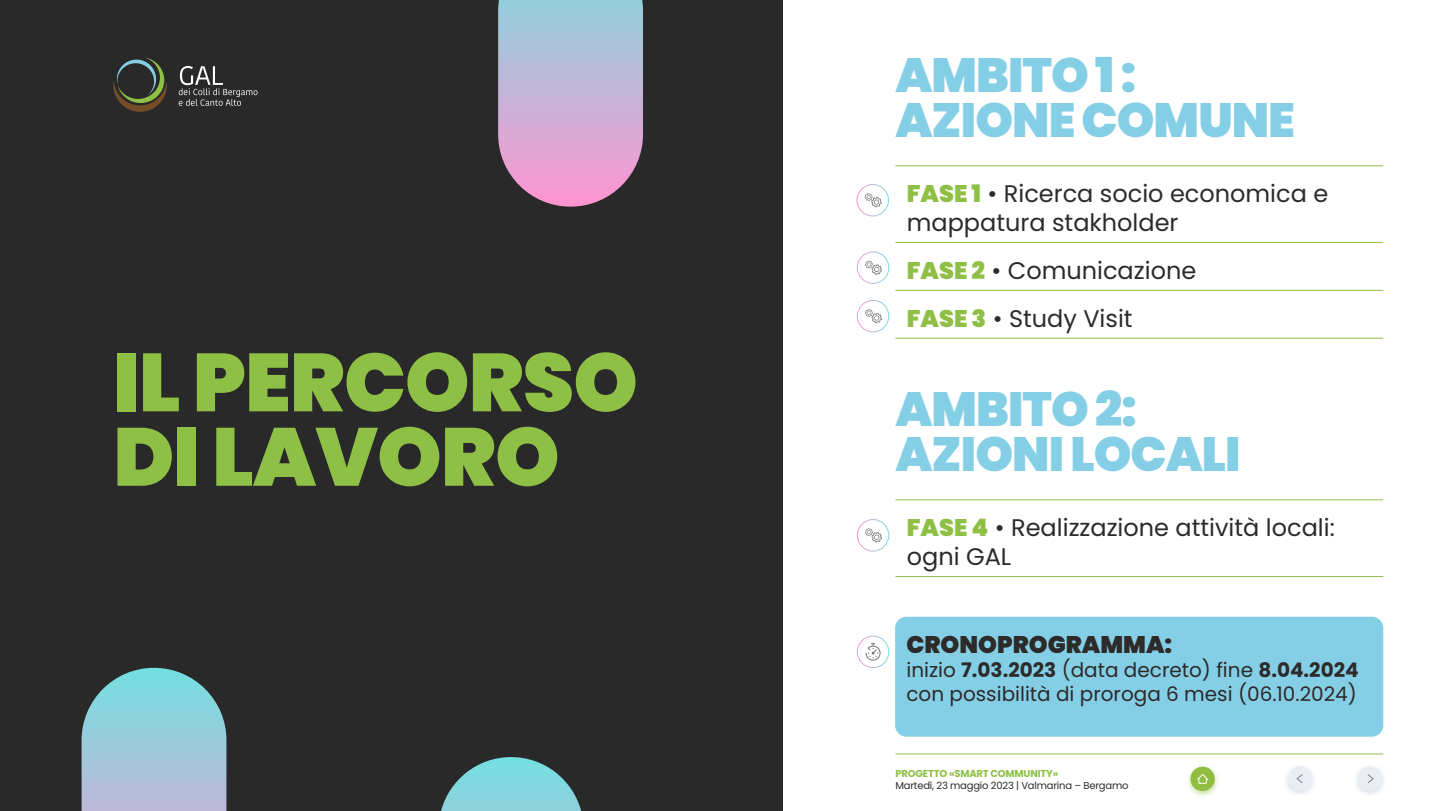
<style>
.page{position:relative;width:1440px;height:811px;background:#fff}
.page>*{position:absolute;margin:0;border:0;box-sizing:border-box;transform-origin:0 0}
.t1{font:900 82px "Poppins";letter-spacing:-.01em;color:#8fc046}
.t2{font:900 48px/45.6px "Poppins";letter-spacing:-.02em;color:#85cfe6}
.t3{font:24px/28.8px "Poppins";color:#2d2a2a}
.t4{font:900 24px "Poppins";color:#2d2a2a}
.t5{font:20px/24px "Poppins";color:#2d2a2a}
.t6{font:10px "Poppins";letter-spacing:-.02em;color:#2d2a2a}
.t7{font:700 10px "Poppins";letter-spacing:-.02em;color:#8fc046}
.s1{font-weight:900;color:#8fc046}
.s2{font-weight:700}
</style>
<div class="page">
<div style="left:0;top:0;width:782px;height:811px;background:#292929"></div>
<svg style="left:498px;top:0;width:145px;height:207px;background:#b8a8c9"></svg>
<svg style="left:82px;top:668px;width:144px;height:143px;background:#8fb8c8"></svg>
<svg style="left:441px;top:757px;width:140px;height:54px"></svg>
<svg style="left:179px;top:66px;width:79px;height:40px"></svg>
<svg style="left:113px;top:58px;width:54px;height:54px"></svg>
<hr style="left:895px;top:165px;width:488px;height:1px;background:#8fc046">
<hr style="left:895px;top:242px;width:488px;height:1px;background:#8fc046">
<hr style="left:895px;top:290px;width:488px;height:1px;background:#8fc046">
<hr style="left:895px;top:338px;width:488px;height:1px;background:#8fc046">
<hr style="left:895px;top:499px;width:488px;height:1px;background:#8fc046">
<hr style="left:895px;top:576px;width:488px;height:1px;background:#8fc046">
<div style="left:857px;top:300px;width:32px;height:32px;border:1px solid #fff;border-radius:50%"></div>
<svg style="left:865px;top:309px;width:17px;height:14px"></svg>
<div style="left:857px;top:519px;width:32px;height:32px;border:1px solid #fff;border-radius:50%"></div>
<svg style="left:865px;top:528px;width:17px;height:14px"></svg>
<div style="left:857px;top:635px;width:32px;height:33px;border:1px solid #fff;border-radius:50%"></div>
<svg style="left:866px;top:643px;width:15px;height:18px"></svg>
<div style="left:857px;top:251px;width:32px;height:33px;border:1px solid #fff;border-radius:50%"></div>
<svg style="left:865px;top:260px;width:17px;height:15px"></svg>
<div style="left:857px;top:184px;width:32px;height:32px;border:1px solid #fff;border-radius:50%"></div>
<svg style="left:865px;top:193px;width:17px;height:14px"></svg>
<div style="left:895px;top:617px;width:488px;height:119px;background:#85cfe6;border-radius:11px"></div>
<div style="left:1288px;top:766px;width:25px;height:25px;background:#eaedf3;border-radius:50%"></div>
<svg style="left:1296px;top:774px;width:7px;height:9px"></svg>
<div style="left:1358px;top:766px;width:24px;height:25px;background:#eaedf3;border-radius:50%"></div>
<svg style="left:1367px;top:774px;width:7px;height:9px"></svg>
<hr style="left:895px;top:753px;width:488px;height:1px;background:#8fc046">
<img style="left:1188px;top:767px;width:30px;height:29px">
<div style="left:1190px;top:766px;width:25px;height:25px;background:#90be43;border-radius:50%"></div>
<svg style="left:1197px;top:774px;width:12px;height:6px"></svg>
<p class="t1" style="left:113px;top:335px;width:526px">IL PERCORSO</p>
<p class="t1" style="left:113px;top:409px;width:448px">DI LAVORO</p>
<p class="t2" style="left:895px;top:52px;width:242px">AMBITO 1 :</p>
<p class="t2" style="left:895px;top:98px;width:401px">AZIONE COMUNE</p>
<p class="t3" style="left:907px;top:180px;width:423px"><span class="s1">FASE 1</span> • Ricerca socio economica e mappatura stakholder</p>
<p class="t3" style="left:907px;top:256px;width:291px"><span class="s1">FASE 2</span> • Comunicazione</p>
<p class="t3" style="left:907px;top:304px;width:227px"><span class="s1">FASE 3</span> • Study Visit</p>
<p class="t2" style="left:895px;top:386px;width:347px">AMBITO 2:<br>AZIONI LOCALI</p>
<p class="t3" style="left:907px;top:514px;width:430px"><span class="s1">FASE 4</span> • Realizzazione attività locali: ogni GAL</p>
<p class="t4" style="left:906px;top:631px;width:267px">CRONOPROGRAMMA:</p>
<p class="t5" style="left:906px;top:658px;width:454px">inizio <span class="s2">7.03.2023</span> (data decreto) fine <span class="s2">8.04.2024 </span>con possibilità di proroga 6 mesi (06.10.2024)</p>
<p class="t7" style="left:895px;top:768px;width:164px">PROGETTO «SMART COMMUNITY»</p>
<p class="t6" style="left:895px;top:780px;width:235px">Martedì, 23 maggio 2023 | Valmarina – Bergamo</p>
</div>
